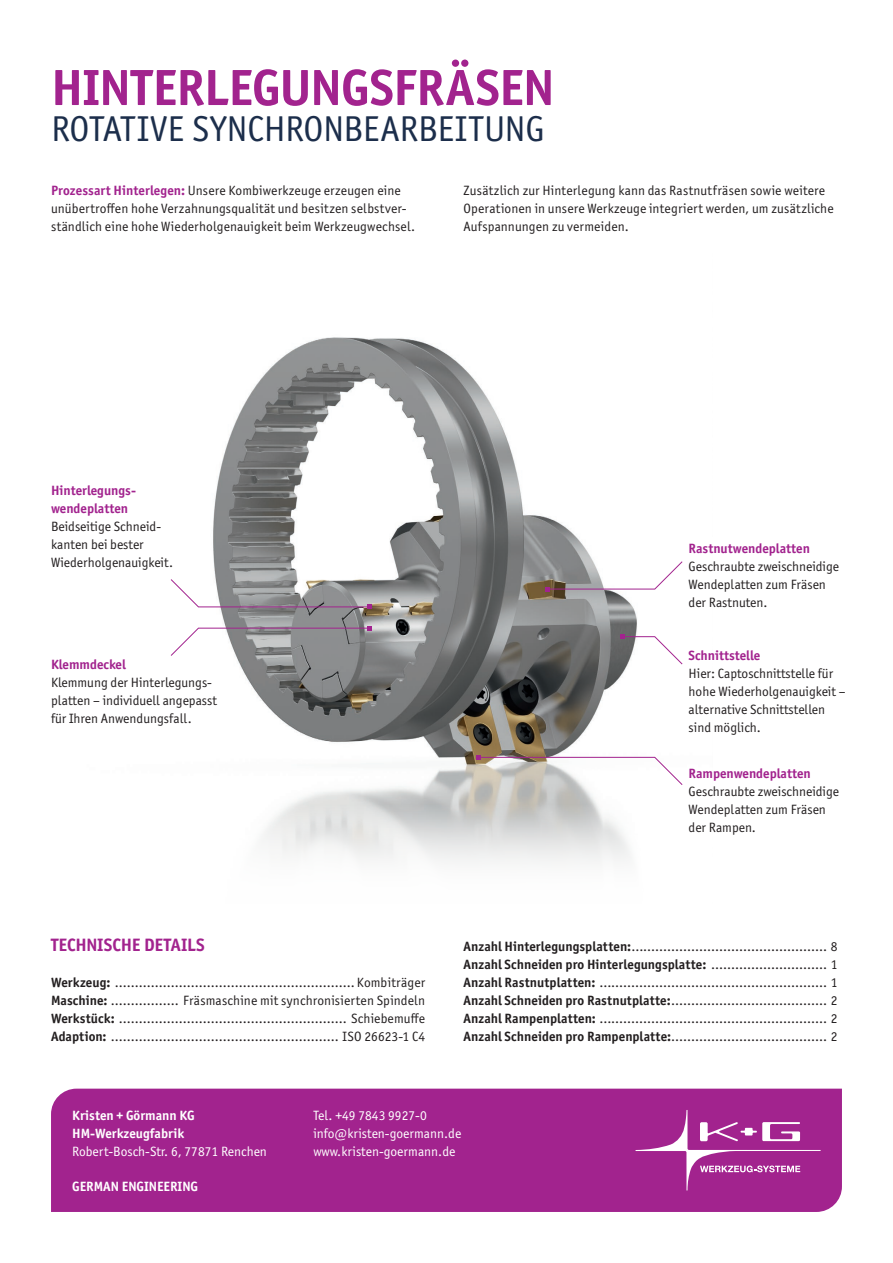
<style>
.page{position:relative;width:893px;height:1263px;background:#fff}
.page>*{position:absolute;margin:0;border:0;box-sizing:border-box;transform-origin:0 0}
.t1{font:700 51px "Officina Sans ITC Pro";letter-spacing:-.01em;color:#a2238e}
.t2{font:36px "Officina Sans ITC Pro";letter-spacing:-.005em;color:#1c2e4b}
.t3{font:700 18px "Officina Sans ITC Pro";letter-spacing:-.01em;color:#a2238e}
.t4{font:13.5px/18px "Officina Sans ITC Pro";color:#231f20}
.t5{font:13.5px/18px "Officina Sans ITC Pro";color:#fff}
.t6{font:700 13.5px/18px "Officina Sans ITC Pro";color:#a2238e}
.t7{font:700 13.5px/18px "Officina Sans ITC Pro";color:#fff}
.s1{font-weight:700;color:#a2238e}
.s2{font-weight:700}
</style>
<div class="page">
<img style="left:213px;top:337px;width:424px;height:526px">
<svg style="left:621px;top:635px;width:62px;height:30px"></svg>
<svg style="left:545px;top:561px;width:138px;height:30px"></svg>
<svg style="left:476px;top:755px;width:207px;height:31px"></svg>
<svg style="left:170px;top:626px;width:201px;height:31px"></svg>
<svg style="left:170px;top:578px;width:201px;height:31px"></svg>
<div style="left:51px;top:1089px;width:791px;height:123px;background:#a2238e"></div>
<svg style="left:635px;top:1110px;width:186px;height:80px;background:#ad3e9b"></svg>
<h1 class="t1" style="left:51px;top:56px;width:505px">HINTERLEGUNGSFRÄSEN</h1>
<h2 class="t2" style="left:51px;top:108px;width:495px">ROTATIVE SYNCHRONBEARBEITUNG</h2>
<p class="t4" style="left:51px;top:181px;width:365px"><span class="s1">Prozessart Hinterlegen:</span> Unsere Kombiwerkzeuge erzeugen eine unübertroffen hohe Verzahnungsqualität und besitzen selbstver&shy;ständlich eine hohe Wiederholgenauigkeit beim Werkzeugwechsel.</p>
<p class="t4" style="left:463px;top:181px;width:372px">Zusätzlich zur Hinterlegung kann das Rastnutfräsen sowie weitere<br>Operationen in unsere Werkzeuge integriert werden, um zusätzliche<br>Aufspannungen zu vermeiden.</p>
<p class="t6" style="left:51px;top:481px;width:86px">Hinterlegungs&shy;wendeplatten</p>
<p class="t4" style="left:51px;top:517px;width:123px">Beidseitige Schneid&shy;kanten bei bester<br>Wiederholgenauigkeit.</p>
<p class="t6" style="left:51px;top:655px;width:76px">Klemmdeckel</p>
<p class="t4" style="left:51px;top:673px;width:167px">Klemmung der Hinterlegungs&shy;platten – individuell angepasst für Ihren Anwendungsfall.</p>
<p class="t6" style="left:689px;top:539px;width:123px">Rastnutwendeplatten</p>
<p class="t4" style="left:689px;top:558px;width:152px">Geschraubte zweischneidige<br>Wendeplatten zum Fräsen der Rastnuten.</p>
<p class="t6" style="left:689px;top:646px;width:73px">Schnittstelle</p>
<p class="t4" style="left:689px;top:664px;width:158px">Hier: Captoschnittstelle für hohe Wiederholgenauigkeit – alternative Schnittstellen sind möglich.</p>
<p class="t6" style="left:689px;top:765px;width:124px">Rampenwendeplatten</p>
<p class="t4" style="left:689px;top:783px;width:152px">Geschraubte zweischneidige<br>Wendeplatten zum Fräsen der Rampen.</p>
<h3 class="t3" style="left:51px;top:934px;width:155px">TECHNISCHE DETAILS</h3>
<p class="t4" style="left:51px;top:973px;width:376px;text-align:justify"><span class="s2">Werkzeug:</span> ............................................................ Kombiträger <span class="s2">Maschine:</span> ................. Fräsmaschine mit synchronisierten Spindeln <span class="s2">Werkstück:</span> ......................................................... Schiebemuffe <span class="s2">Adaption:</span> ......................................................... ISO 26623-1 C4</p>
<p class="t4" style="left:463px;top:937px;width:376px;text-align:justify"><span class="s2">Anzahl Hinterlegungsplatten:</span>................................................. 8<br><span class="s2">Anzahl Schneiden pro Hinterlegungsplatte:</span> ............................. 1<br><span class="s2">Anzahl Rastnutplatten:</span> ......................................................... 1<br><span class="s2">Anzahl Schneiden pro Rastnutplatte:</span>....................................... 2<br><span class="s2">Anzahl Rampenplatten:</span> ......................................................... 2<br><span class="s2">Anzahl Schneiden pro Rampenplatte:</span>....................................... 2</p>
<p class="t7" style="left:72px;top:1106px;width:124px">Kristen + Görmann KG<br>HM-Werkzeugfabrik</p>
<p class="t5" style="left:72px;top:1142px;width:196px">Robert-Bosch-Str. 6, 77871 Renchen</p>
<p class="t7" style="left:72px;top:1177px;width:127px">GERMAN ENGINEERING</p>
<p class="t5" style="left:313px;top:1106px;width:149px">Tel. +49 7843 9927-0 info@kristen-goermann.de www.kristen-goermann.de</p>
</div>
